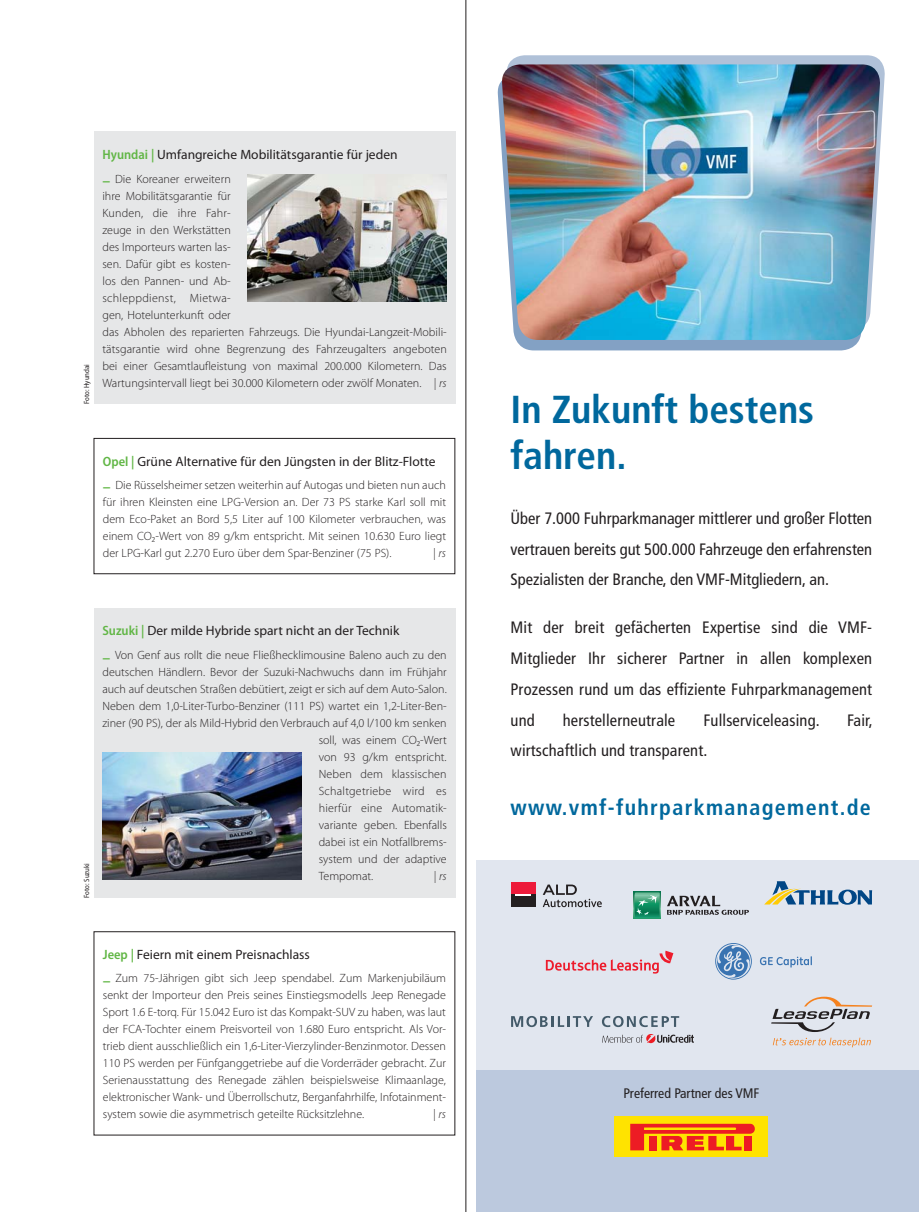
<style>
.page{position:relative;width:919px;height:1212px;background:#fff}
.page>*{position:absolute;margin:0;border:0;box-sizing:border-box;transform-origin:0 0}
.t1{font:700 condensed 39px/46.8px "Frutiger";color:#00689d}
.t2{font:700 condensed 21.9px "Frutiger";letter-spacing:.06em;color:#00689d}
.t3{font:condensed 16.5px/30.8px "Frutiger";letter-spacing:.01em;color:#231f20;text-align:justify}
.t4{font:condensed 13.8px "Frutiger";color:#231f20}
.t5{font:13.5px "Myriad Pro";color:#231f20}
.t6{font:300 12px/17px "Myriad Pro";color:#231f20;text-align:justify}
.t7{font:300 12px "Myriad Pro";letter-spacing:.02em;color:#231f20}
.t8{font:italic 300 12px "Myriad Pro";color:#231f20}
.t9{font:semi-condensed 7.5px "Myriad Pro";color:#231f20}
.s1{font-weight:600;font-stretch:semi-condensed;color:#61b645}
.s2{font-style:italic}
</style>
<div class="page">
<div style="left:94px;top:132px;width:361px;height:272px;background:#e6e7e8"></div>
<div style="left:94px;top:438px;width:361px;height:136px;border:1px solid #231f20"></div>
<div style="left:94px;top:931px;width:361px;height:204px;border:1px solid #231f20"></div>
<div style="left:94px;top:608px;width:361px;height:289px;background:#e6e7e8"></div>
<img style="left:248px;top:174px;width:198px;height:127px">
<img style="left:103px;top:753px;width:199px;height:127px">
<hr style="left:465px;top:0;width:1px;height:1212px;background:#231f20">
<div style="left:476px;top:860px;width:442px;height:352px;background:#e1e6ef"></div>
<svg style="left:633px;top:892px;width:27px;height:26px"></svg>
<svg style="left:634px;top:892px;width:25px;height:26px"></svg>
<svg style="left:667px;top:896px;width:82px;height:19px"></svg>
<svg style="left:546px;top:951px;width:127px;height:22px"></svg>
<svg style="left:715px;top:943px;width:36px;height:37px"></svg>
<svg style="left:759px;top:956px;width:52px;height:11px"></svg>
<svg style="left:771px;top:996px;width:101px;height:51px"></svg>
<svg style="left:511px;top:1016px;width:82px;height:11px"></svg>
<svg style="left:602px;top:1016px;width:77px;height:11px"></svg>
<svg style="left:602px;top:1034px;width:91px;height:9px"></svg>
<div style="left:476px;top:1070px;width:442px;height:142px;background:#bcc9de"></div>
<svg style="left:509px;top:55px;width:376px;height:79px;background:#b7c6db"></svg>
<svg style="left:497px;top:82px;width:362px;height:268px;fill:#83a1c4"></svg>
<img style="left:501px;top:64px;width:380px;height:276px">
<svg style="left:764px;top:881px;width:108px;height:24px"></svg>
<div style="left:614px;top:1117px;width:154px;height:40px;background:#ffe300"></div>
<svg style="left:630px;top:1123px;width:125px;height:27px"></svg>
<div style="left:744px;top:1136px;width:7px;height:14px;background:#ed1c24"></div>
<div style="left:511px;top:883px;width:24px;height:12px;background:#ed1a3a"></div>
<div style="left:511px;top:895px;width:24px;height:12px;background:#231f20"></div>
<svg style="left:515px;top:894px;width:16px;height:1px"></svg>
<svg style="left:542px;top:884px;width:59px;height:23px"></svg>
<p class="t9" style="left:82px;top:404px;width:42px;rotate:-90deg">Foto: Hyundai</p>
<p class="t5" style="left:102px;top:149px;width:296px"><span class="s1">Hyundai |</span> Umfangreiche Mobilitätsgarantie für jeden</p>
<p class="t6" style="left:102px;top:172px;width:346px;text-align:left;text-indent:13px">Die Koreaner erweitern<br>ihre Mobilitätsgarantie für<br>Kunden, die ihre Fahr-<br>zeuge in den Werkstätten<br>des Importeurs warten las-<br>sen. Dafür gibt es kosten-<br>los den Pannen- und Ab-<br>schleppdienst, Mietwa-<br>gen, Hotelunterkunft oder<br>das Abholen des reparierten Fahrzeugs. Die Hyundai-Langzeit-Mobili&shy;tätsgarantie wird ohne Begrenzung des Fahrzeugalters angeboten bei einer Gesamtlaufleistung von maximal 200.000 Kilometern. Das Wartungsintervall liegt bei 30.000 Kilometern oder zwölf Monaten. <span class="s2">| rs</span></p>
<p class="t5" style="left:103px;top:456px;width:334px"><span class="s1">Opel |</span> Grüne Alternative für den Jüngsten in der Blitz-Flotte</p>
<p class="t6" style="left:103px;top:478px;width:344px;text-indent:13px">Die Rüsselsheimer setzen weiterhin auf Autogas und bieten nun auch für ihren Kleinsten eine LPG-Version an. Der 73 PS starke Karl soll mit dem Eco-Paket an Bord 5,5 Liter auf 100 Kilometer verbrauchen, was einem CO₂-Wert von 89 g/km entspricht. Mit seinen 10.630 Euro liegt der LPG-Karl gut 2.270 Euro über dem Spar-Benziner (75 PS).</p>
<p class="t8" style="left:433px;top:546px;width:14px">| rs</p>
<p class="t9" style="left:82px;top:898px;width:36px;rotate:-90deg">Foto: Suzuki</p>
<p class="t5" style="left:102px;top:626px;width:298px"><span class="s1">Suzuki |</span> Der milde Hybride spart nicht an der Technik</p>
<p class="t6" style="left:115px;top:648px;width:333px">Von Genf aus rollt die neue Fließhecklimousine Baleno auch zu den</p>
<p class="t6" style="left:102px;top:665px;width:345px">deutschen Händlern. Bevor der Suzuki-Nachwuchs dann im Frühjahr</p>
<p class="t6" style="left:102px;top:682px;width:346px">auch auf deutschen Straßen debütiert, zeigt er sich auf dem Auto-Salon.</p>
<p class="t6" style="left:102px;top:699px;width:346px">Neben dem 1,0-Liter-Turbo-Benziner (111 PS) wartet ein 1,2-Liter-Ben-</p>
<p class="t6" style="left:102px;top:716px;width:346px">ziner (90 PS), der als Mild-Hybrid den Verbrauch auf 4,0 l/100 km senken</p>
<p class="t6" style="left:319px;top:733px;width:129px">soll, was einem CO₂-Wert</p>
<p class="t6" style="left:319px;top:750px;width:129px">von 93 g/km entspricht.</p>
<p class="t6" style="left:319px;top:767px;width:129px">Neben dem klassischen</p>
<p class="t7" style="left:319px;top:787px;width:129px">Schaltgetriebe wird es</p>
<p class="t6" style="left:319px;top:801px;width:129px">hierfür eine Automatik-</p>
<p class="t6" style="left:319px;top:818px;width:129px">variante geben. Ebenfalls</p>
<p class="t6" style="left:319px;top:835px;width:129px">dabei ist ein Notfallbrems-</p>
<p class="t6" style="left:319px;top:852px;width:129px">system und der adaptive</p>
<p class="t6" style="left:319px;top:869px;width:56px">Tempomat.</p>
<p class="t8" style="left:434px;top:869px;width:14px">| rs</p>
<p class="t5" style="left:103px;top:949px;width:209px"><span class="s1">Jeep |</span> Feiern mit einem Preisnachlass</p>
<p class="t6" style="left:103px;top:971px;width:344px;text-indent:13px">Zum 75-Jährigen gibt sich Jeep spendabel. Zum Markenjubiläum senkt der Importeur den Preis seines Einstiegsmodells Jeep Renegade Sport 1.6 E-torq. Für 15.042 Euro ist das Kompakt-SUV zu haben, was laut der FCA-Tochter einem Preisvorteil von 1.680 Euro entspricht. Als Vor&shy;trieb dient ausschließlich ein 1,6-Liter-Vierzylinder-Benzinmotor. Dessen 110 PS werden per Fünfganggetriebe auf die Vorderräder gebracht. Zur Serienausstattung des Renegade zählen beispielsweise Klimaanlage, elektronischer Wank- und Überrollschutz, Berganfahrhilfe, Infotainment&shy;system sowie die asymmetrisch geteilte Rücksitzlehne.</p>
<p class="t8" style="left:433px;top:1107px;width:14px">| rs</p>
<h1 class="t1" style="left:510px;top:389px;width:305px">In Zukunft bestens fahren.</h1>
<h3 class="t3" style="left:510px;top:504px;width:363px">Über 7.000 Fuhrparkmanager mittlerer und großer Flotten vertrauen bereits gut 500.000 Fahrzeuge den erfahrensten Spezialisten der Branche, den VMF-Mitgliedern, an.</h3>
<h3 class="t3" style="left:510px;top:613px;width:363px">Mit der breit gefächerten Expertise sind die VMF-Mitglieder Ihr sicherer Partner in allen komplexen Prozessen rund um das effiziente Fuhrparkmanagement und</h3>
<h3 class="t3" style="left:562px;top:706px;width:114px">herstellerneutrale</h3>
<h3 class="t3" style="left:703px;top:706px;width:118px">Fullserviceleasing.</h3>
<h3 class="t3" style="left:847px;top:706px;width:27px">Fair,</h3>
<h3 class="t3" style="left:510px;top:736px;width:198px">wirtschaftlich und transparent.</h3>
<h2 class="t2" style="left:510px;top:798px;width:362px">www.vmf-fuhrparkmanagement.de</h2>
<p class="t4" style="left:623px;top:1087px;width:137px">Preferred Partner des VMF</p>
</div>
